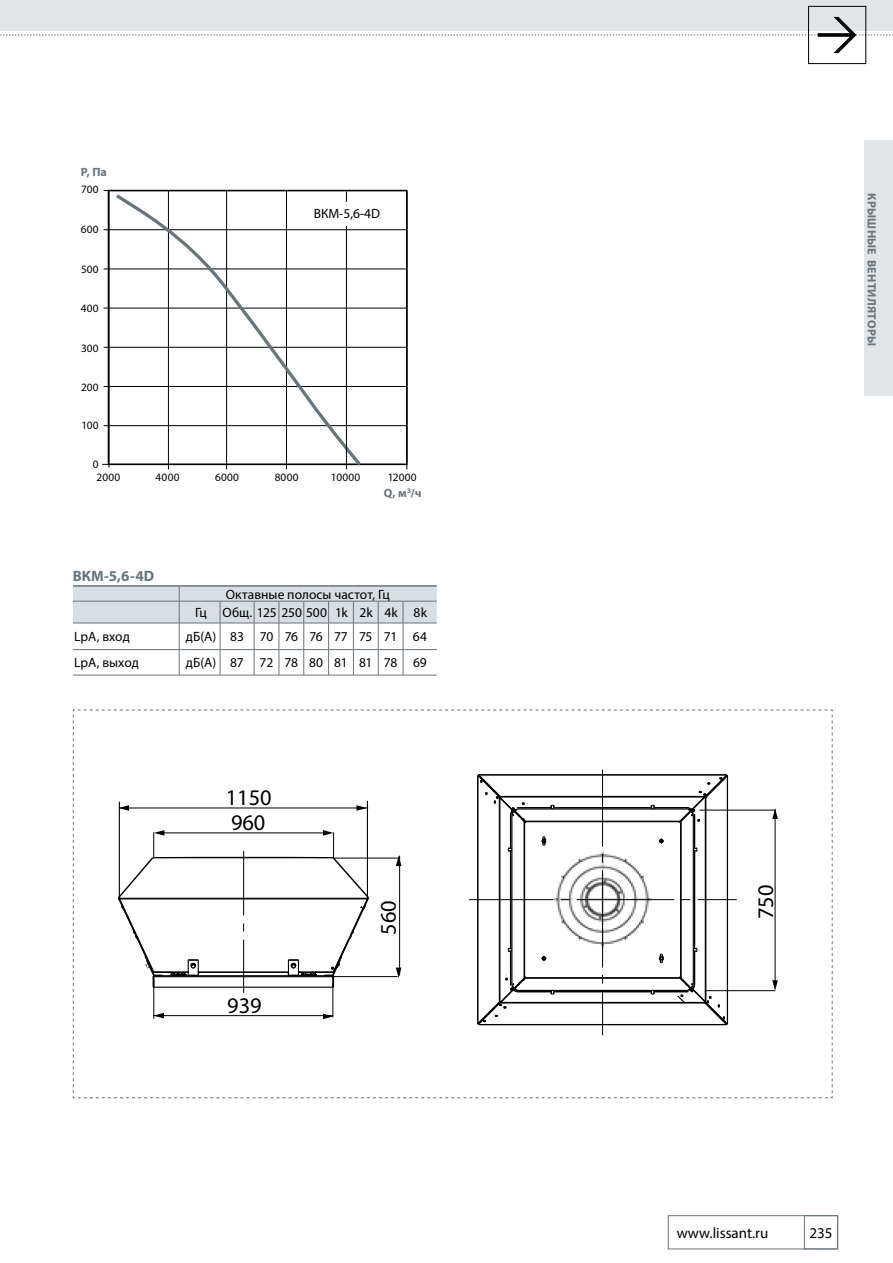
<style>
.page{position:relative;width:893px;height:1263px;background:#fff}
.page>*{position:absolute;margin:0;border:0;box-sizing:border-box;transform-origin:0 0}
.t1{font:22.35px/25.3px "Myriad Pro";color:#000}
.t2{font:15px "Myriad Pro";color:#000}
.t3{font:700 15px "Myriad Pro";color:#6a747b}
.t4{font:13.5px/18.5px "Myriad Pro";color:#000;text-align:center}
.t5{font:13.5px "Myriad Pro";letter-spacing:-.02em;color:#000}
.t6{font:700 12px "Myriad Pro";letter-spacing:.02em;color:#6a747b}
.t7{font:11.25px "Myriad Pro";letter-spacing:.025em;color:#000}
</style>
<div class="page">
<div style="left:668px;top:1215px;width:170px;height:34px;border:1px solid #6a747b"></div>
<div style="left:804px;top:1215px;width:34px;height:34px;border:1px solid #6a747b"></div>
<div style="left:0;top:0;width:893px;height:31px;background:#e1e5e8"></div>
<div style="left:808px;top:6px;width:58px;height:58px;border:1px solid #000"></div>
<svg style="left:0;top:17px;width:893px;height:36px"></svg>
<div style="left:864px;top:140px;width:29px;height:255px;background:#e1e5e8"></div>
<svg style="left:73px;top:709px;width:760px;height:389px"></svg>
<hr style="left:73px;top:585px;width:106px;height:2px;background:#6a747b">
<hr style="left:179px;top:585px;width:41px;height:2px;background:#6a747b">
<hr style="left:220px;top:585px;width:34px;height:2px;background:#6a747b">
<hr style="left:254px;top:585px;width:25px;height:2px;background:#6a747b">
<hr style="left:279px;top:585px;width:25px;height:2px;background:#6a747b">
<hr style="left:304px;top:585px;width:25px;height:2px;background:#6a747b">
<hr style="left:329px;top:585px;width:24px;height:2px;background:#6a747b">
<hr style="left:353px;top:585px;width:25px;height:2px;background:#6a747b">
<hr style="left:378px;top:585px;width:25px;height:2px;background:#6a747b">
<hr style="left:403px;top:585px;width:34px;height:2px;background:#6a747b">
<svg style="left:73px;top:586px;width:364px;height:90px"></svg>
<hr style="left:403px;top:675px;width:34px;height:1px;background:#6a747b">
<hr style="left:109px;top:192px;width:1px;height:275px;background:#000">
<hr style="left:104px;top:190px;width:303px;height:1px;background:#000">
<hr style="left:104px;top:229px;width:302px;height:1px;background:#000">
<hr style="left:104px;top:269px;width:303px;height:1px;background:#000">
<hr style="left:104px;top:308px;width:303px;height:1px;background:#000">
<hr style="left:104px;top:347px;width:302px;height:1px;background:#000">
<hr style="left:104px;top:386px;width:303px;height:1px;background:#000">
<hr style="left:104px;top:425px;width:302px;height:1px;background:#000">
<hr style="left:102px;top:464px;width:301px;height:1px;background:#000">
<svg style="left:112px;top:191px;width:252px;height:278px"></svg>
<hr style="left:346px;top:191px;width:1px;height:278px;background:#000">
<hr style="left:406px;top:191px;width:1px;height:278px;background:#000">
<div style="left:311px;top:202px;width:77px;height:24px;background:#fff"></div>
<p class="t6" style="left:81px;top:164px;width:28px">Р, Па</p>
<p class="t7" style="left:81px;top:183px;width:19px">700</p>
<p class="t7" style="left:81px;top:222px;width:19px">600</p>
<p class="t7" style="left:81px;top:262px;width:19px">500</p>
<p class="t7" style="left:81px;top:301px;width:19px">400</p>
<p class="t7" style="left:81px;top:341px;width:19px">300</p>
<p class="t7" style="left:81px;top:381px;width:19px">200</p>
<p class="t7" style="left:81px;top:419px;width:19px">100</p>
<p class="t7" style="left:93px;top:457px;width:7px">0</p>
<p class="t4" style="left:314px;top:204px;width:68px">ВКМ-5,6-4D</p>
<p class="t7" style="left:215px;top:470px;width:25px">6000</p>
<p class="t7" style="left:97px;top:470px;width:25px">2000</p>
<p class="t7" style="left:156px;top:470px;width:25px">4000</p>
<p class="t7" style="left:275px;top:470px;width:25px">8000</p>
<p class="t7" style="left:331px;top:470px;width:31px">10000</p>
<p class="t7" style="left:388px;top:470px;width:30px">12000</p>
<p class="t3" style="left:73px;top:566px;width:83px">ВКМ-5,6-4D</p>
<p class="t6" style="left:384px;top:485px;width:39px">Q, м<sup>3</sup>/ч</p>
<p class="t4" style="left:195px;top:585px;width:233px">Октавные полосы частот, Гц<br>Гц Общ. 125 250 500 1k 2k 4k 8k</p>
<p class="t4" style="left:74px;top:627px;width:57px">LpA, вход</p>
<p class="t5" style="left:186px;top:628px;width:243px">дБ(А) 83 70 76 76 77 75 71 64</p>
<p class="t4" style="left:74px;top:653px;width:66px">LpA, выход</p>
<p class="t4" style="left:186px;top:653px;width:242px">дБ(А) 87 72 78 80 81 81 78 69</p>
<h1 class="t1" style="left:226px;top:784px;width:47px">1150<br>960</h1>
<h1 class="t1" style="left:227px;top:992px;width:36px">939</h1>
<h1 class="t1" style="left:375px;top:935px;width:36px;rotate:-90deg">560</h1>
<p class="t6" style="left:880px;top:193px;width:154px;rotate:90deg">КРЫШНЫЕ ВЕНТИЛЯТОРЫ</p>
<h1 class="t1" style="left:752px;top:919px;width:36px;rotate:-90deg">750</h1>
<p class="t2" style="left:677px;top:1224px;width:93px">www.lissant.ru</p>
<p class="t2" style="left:809px;top:1224px;width:25px">235</p>
</div>
